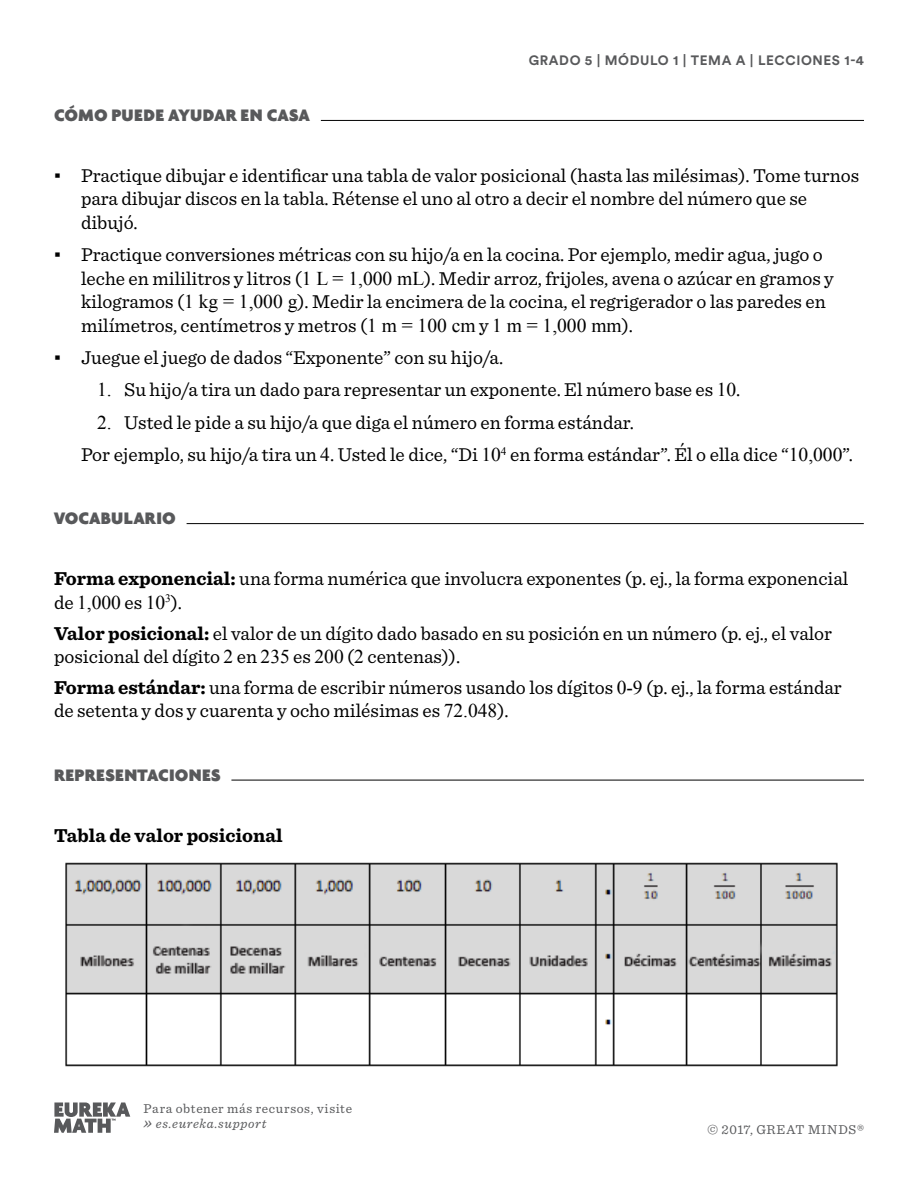
<style>
.page{position:relative;width:918px;height:1188px;background:#fff}
.page>*{position:absolute;margin:0;border:0;box-sizing:border-box;transform-origin:0 0}
.t1{font:19.5px/23.4px "Sentinel";color:#000}
.t2{font:700 19.5px "Sentinel";color:#000}
.t3{font:19.5px "Times New Roman";color:#000}
.t4{font:900 18px "Agenda";letter-spacing:.01em;color:#58595b}
.t5{font:13.5px/14.2px "Sentinel";letter-spacing:.05em;color:#58595b}
.t6{font:700 13.5px "Circular Std";letter-spacing:.045em;color:#58595b}
.s1{font-family:"Georgia"}
.s2{font-family:"Times New Roman"}
.s3{font-weight:700}
.s4{font-family:"Sentinel"}
.s5{font-style:italic;font-size:18px}
.s6{font-style:italic}
</style>
<div class="page">
<hr style="left:187px;top:523px;width:677px;height:1px;background:#000">
<hr style="left:321px;top:120px;width:543px;height:1px;background:#000">
<hr style="left:231px;top:780px;width:633px;height:1px;background:#000">
<img style="left:65px;top:862px;width:773px;height:205px">
<svg style="left:54px;top:1103px;width:76px;height:30px"></svg>
<p class="t4" style="left:54px;top:104px;width:257px">CÓMO PUEDE AYUDAR EN CASA</p>
<p class="t6" style="left:529px;top:51px;width:337px">GRADO 5 | MÓDULO 1 | TEMA A | LECCIONES 1-4</p>
<p class="t1" style="left:81px;top:163px;width:780px;text-indent:-27px"><span class="s1">▪</span> Practique dibujar e identificar una tabla de valor posicional (hasta las milésimas). Tome turnos para dibujar discos en la tabla. Rétense el uno al otro a decir el nombre del número que se dibujó.</p>
<p class="t1" style="left:81px;top:242px;width:754px;text-indent:-27px"><span class="s1">▪</span> Practique conversiones métricas con su hijo/a en la cocina. Por ejemplo, medir agua, jugo o leche en mililitros y litros (<span class="s2">1 L = 1,000 mL</span>). Medir arroz, frijoles, avena o azúcar en gramos y kilogramos (<span class="s2">1 kg = 1,000 g</span>). Medir la encimera de la cocina, el regrigerador o las paredes en milímetros, centímetros y metros (<span class="s2">1 m = 100 cm</span> y <span class="s2">1 m = 1,000 mm</span>).</p>
<p class="t1" style="left:54px;top:344px;width:451px"><span class="s1">▪</span> Juegue el juego de dados “Exponente” con su hijo/a.</p>
<p class="t1" style="left:97px;top:377px;width:645px"><span class="s2">1.</span> Su hijo/a tira un dado para representar un exponente. El número base es <span class="s2">10</span>.</p>
<p class="t1" style="left:81px;top:405px;width:773px;line-height:32.4px;text-indent:16px"><span class="s2">2.</span> Usted le pide a su hijo/a que diga el número en forma estándar.<br>Por ejemplo, su hijo/a tira un <span class="s2">4</span>. Usted le dice, “Di <span class="s2">10</span><sup>4</sup> en forma estándar”. Él o ella dice “<span class="s2">10,000</span>”.</p>
<p class="t4" style="left:54px;top:507px;width:123px">VOCABULARIO</p>
<p class="t1" style="left:54px;top:566px;width:796px"><span class="s3">Forma exponencial:</span> una forma numérica que involucra exponentes (p. ej., la forma exponencial</p>
<p class="t3" style="left:54px;top:591px;width:130px"><span class="s4">de</span> 1,000 <span class="s4">es</span> 10<sup>3</sup><span class="s4">).</span></p>
<p class="t1" style="left:54px;top:620px;width:780px"><span class="s3">Valor posicional:</span> el valor de un dígito dado basado en su posición en un número (p. ej., el valor posicional del dígito <span class="s2">2</span> en <span class="s2">235</span> es <span class="s2">200</span> (<span class="s2">2</span> centenas)).</p>
<p class="t1" style="left:54px;top:674px;width:789px"><span class="s3">Forma estándar:</span> una forma de escribir números usando los dígitos <span class="s2">0-9</span> (p. ej., la forma estándar de setenta y dos y cuarenta y ocho milésimas es <span class="s2">72.048</span>).</p>
<p class="t4" style="left:54px;top:764px;width:168px">REPRESENTACIONES</p>
<p class="t2" style="left:54px;top:820px;width:230px">Tabla de valor posicional</p>
<p class="t5" style="left:144px;top:1101px;width:210px">Para obtener más recursos, visite <span class="s5">»</span> <span class="s6">es.eureka.support</span></p>
<p class="t5" style="left:708px;top:1121px;width:158px">© 2017, GREAT MINDS®</p>
</div>
